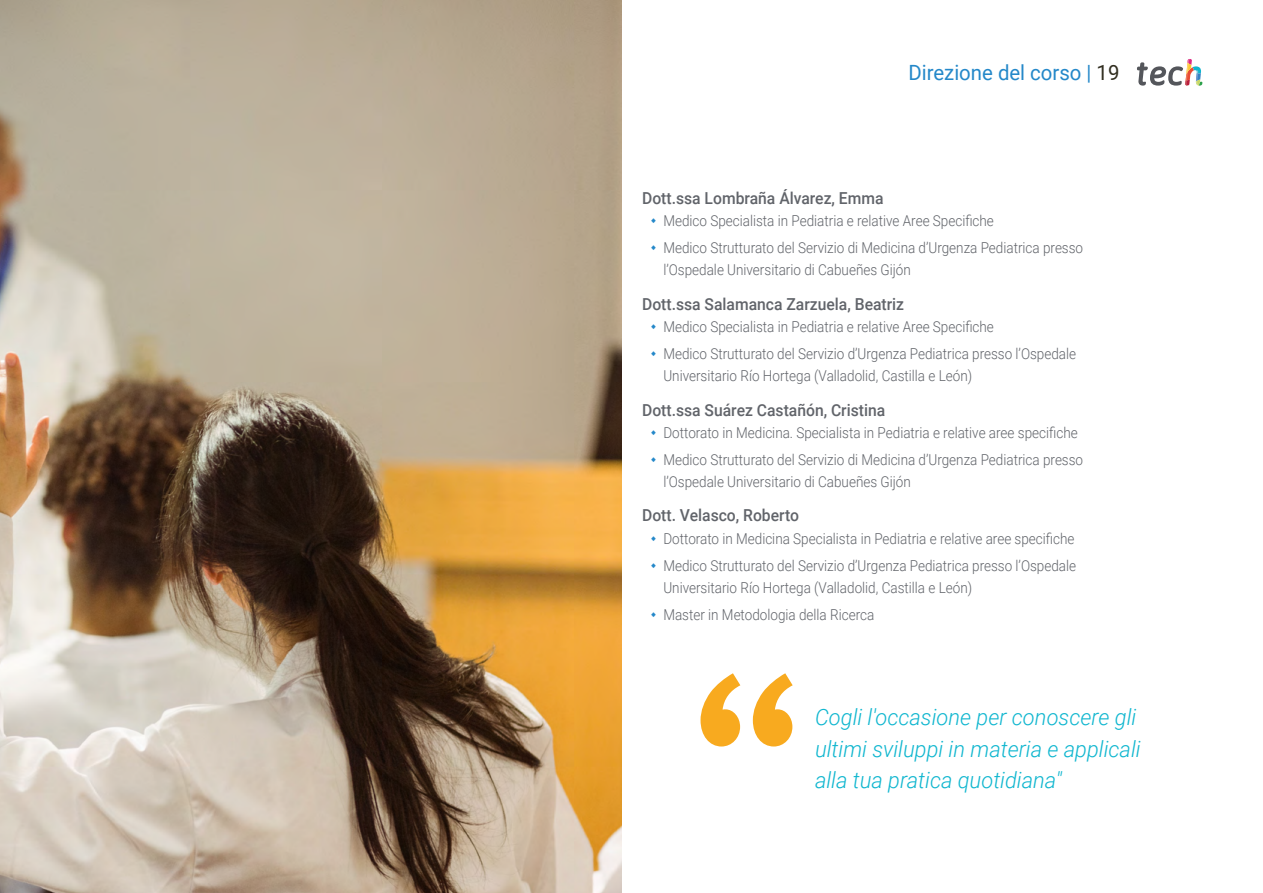
<style>
.page{position:relative;width:1263px;height:893px;background:#fff}
.page>*{position:absolute;margin:0;border:0;box-sizing:border-box;transform-origin:0 0}
.t1{font:italic 300 22.5px/31.5px "Roboto";color:#0fb6cf}
.t2{font:21px "Roboto";color:#2488c9}
.t3{font:500 16.5px "Roboto";color:#61646a;scale:.95 1}
.t4{font:300 15px/26.7px "Roboto";color:#61646a;scale:.9 1}
.s1{color:#312e20}
</style>
<div class="page">
<svg style="left:1137px;top:59px;width:65px;height:27px"></svg>
<img style="left:0;top:0;width:621px;height:893px">
<svg style="left:700px;top:673px;width:93px;height:73px"></svg>
<h2 class="t2" style="left:908px;top:57px;width:213px">Direzione del corso | <span class="s1">19</span></h2>
<p class="t3" style="left:642px;top:186px;width:256px">Dott.ssa Lombraña Álvarez, Emma</p>
<p class="t4" style="left:663px;top:207px;width:468px">Medico Specialista in Pediatria e relative Aree Specifiche<br>Medico Strutturato del Servizio di Medicina d’Urgenza Pediatrica presso</p>
<p class="t4" style="left:663px;top:256px;width:276px">l’Ospedale Universitario di Cabueñes Gijón</p>
<p class="t3" style="left:642px;top:292px;width:277px">Dott.ssa Salamanca Zarzuela, Beatriz</p>
<p class="t4" style="left:663px;top:313px;width:460px">Medico Specialista in Pediatria e relative Aree Specifiche<br>Medico Strutturato del Servizio d’Urgenza Pediatrica presso l’Ospedale</p>
<p class="t4" style="left:663px;top:362px;width:345px">Universitario Río Hortega (Valladolid, Castilla e León)</p>
<p class="t3" style="left:642px;top:398px;width:257px">Dott.ssa Suárez Castañón, Cristina</p>
<p class="t4" style="left:663px;top:419px;width:468px">Dottorato in Medicina. Specialista in Pediatria e relative aree specifiche<br>Medico Strutturato del Servizio di Medicina d’Urgenza Pediatrica presso</p>
<p class="t4" style="left:663px;top:468px;width:276px">l’Ospedale Universitario di Cabueñes Gijón</p>
<p class="t3" style="left:642px;top:504px;width:167px">Dott. Velasco, Roberto</p>
<p class="t4" style="left:663px;top:525px;width:460px">Dottorato in Medicina Specialista in Pediatria e relative aree specifiche<br>Medico Strutturato del Servizio d’Urgenza Pediatrica presso l’Ospedale</p>
<p class="t4" style="left:663px;top:574px;width:345px">Universitario Río Hortega (Valladolid, Castilla e León)<br>Master in Metodologia della Ricerca</p>
<h1 class="t1" style="left:815px;top:700px;width:327px">Cogli l'occasione per conoscere gli ultimi sviluppi in materia e applicali alla tua pratica quotidiana"</h1>
</div>
